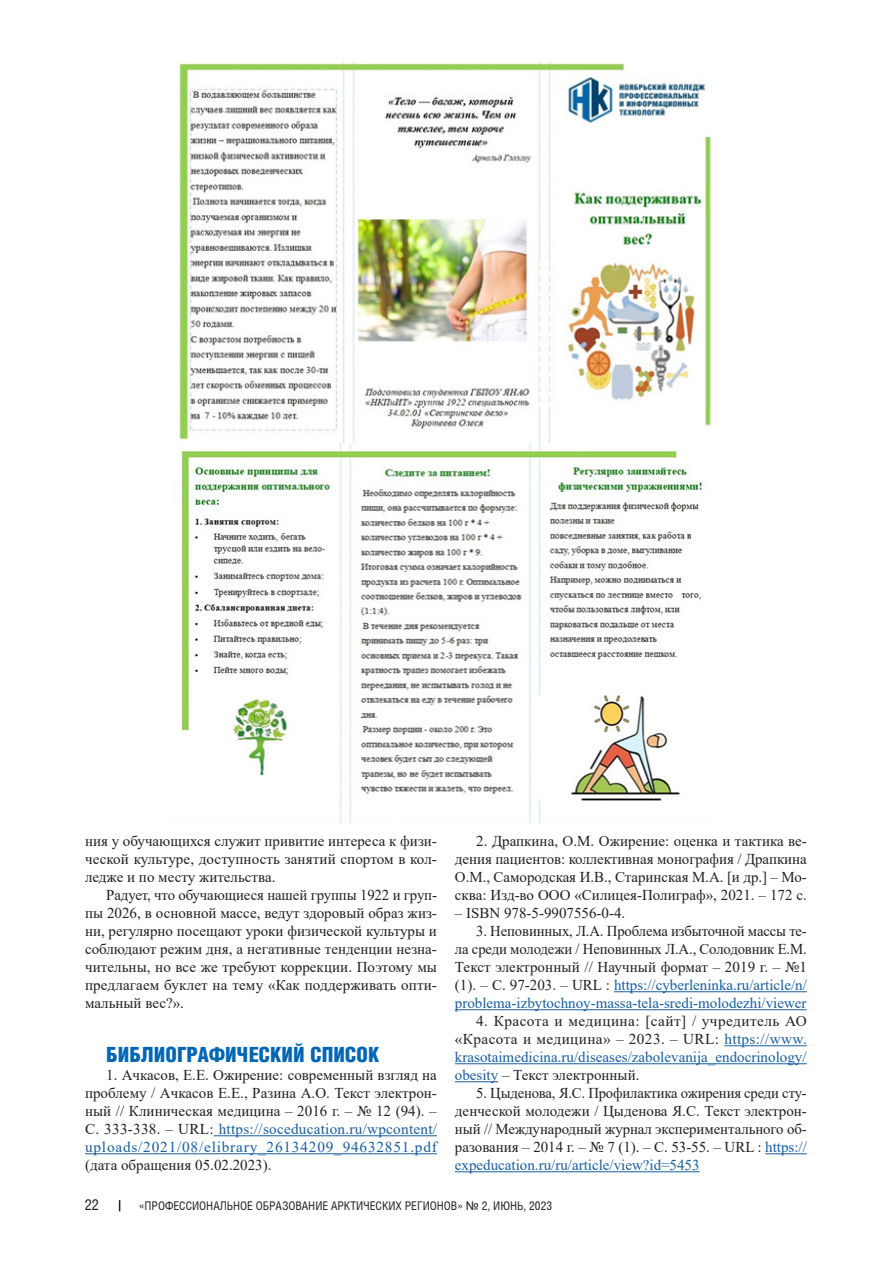
<style>
.page{position:relative;width:893px;height:1263px;background:#fff}
.page>*{position:absolute;margin:0;border:0;box-sizing:border-box;transform-origin:0 0}
.Teкст{font:900 21px "Helios Cond";color:#0166b3}
.Teкст-2{font:15px/18px "Times New Roman";color:#231f20;text-align:justify}
.t1{font:15px "Helios Cond";color:#231f20}
.t2{font:12px "Helios Cond";color:#231f20}
.s1{color:#175d9e}
.s2{font-family:"Arial"}
</style>
<div class="page">
<hr style="left:214px;top:1135px;width:223px;height:1px;background:#175d9e">
<hr style="left:85px;top:1153px;width:352px;height:1px;background:#175d9e">
<hr style="left:614px;top:991px;width:193px;height:1px;background:#175d9e">
<hr style="left:455px;top:1009px;width:352px;height:1px;background:#175d9e">
<hr style="left:724px;top:1045px;width:83px;height:1px;background:#175d9e">
<hr style="left:455px;top:1063px;width:352px;height:1px;background:#175d9e">
<hr style="left:455px;top:1081px;width:43px;height:1px;background:#175d9e">
<hr style="left:765px;top:1153px;width:42px;height:1px;background:#175d9e">
<hr style="left:455px;top:1171px;width:245px;height:1px;background:#175d9e">
<img style="left:179px;top:63px;width:533px;height:380px">
<img style="left:181px;top:443px;width:524px;height:379px">
<p class="Teкст-2" style="left:85px;top:832px;width:353px">ния у обучающихся служит привитие интереса к физи&shy;ческой культуре, доступность занятий спортом в кол&shy;ледже и по месту жительства.</p>
<p class="Teкст-2" style="left:85px;top:886px;width:353px;text-indent:21px">Радует, что обучающиеся нашей группы 1922 и груп&shy;пы 2026, в основной массе, ведут здоровый образ жиз&shy;ни, регулярно посещают уроки физической культуры и соблюдают режим дня, а негативные тенденции незна&shy;чительны, но все же требуют коррекции. Поэтому мы предлагаем буклет на тему «Как поддерживать опти&shy;мальный вес?».</p>
<p class="Teкст" style="left:106px;top:1043px;width:275px">БИБЛИОГРАФИЧЕСКИЙ СПИСОК</p>
<p class="Teкст-2" style="left:85px;top:1066px;width:353px;text-indent:21px">1. Ачкасов, Е.Е. Ожирение: современный взгляд на проблему / Ачкасов Е.Е., Разина А.О. Текст электрон&shy;ный // Клиническая медицина – 2016 г. – № 12 (94). – С. 333-338. – URL: <span class="s1">https://soceducation.ru/wpcontent/ uploads/2021/08/elibrary_26134209_94632851.pdf </span>(дата обращения 05.02.2023).</p>
<p class="Teкст-2" style="left:455px;top:832px;width:353px;text-indent:21px">2. Драпкина, О.М. Ожирение: оценка и тактика ве&shy;дения пациентов: коллективная монография / Драпкина О.М., Самородская И.В., Старинская М.А. [и др.] – Мо&shy;сква: Изд-во ООО «Силицея-Полиграф», 2021. – 172 с.</p>
<p class="Teкст-2" style="left:455px;top:904px;width:172px">– ISBN 978-5-9907556-0-4.</p>
<p class="Teкст-2" style="left:455px;top:922px;width:353px;text-indent:21px">3. Неповинных, Л.А. Проблема избыточной массы те&shy;ла среди молодежи / Неповинных Л.А., Солодовник Е.М.<br>Текст электронный // Научный формат – 2019 г. – №1 (1). – С. 97-203. – URL : <span class="s1">https://cyberleninka.ru/article/n/ problema-izbytochnoy-massa-tela-sredi-molodezhi/viewer</span></p>
<p class="Teкст-2" style="left:455px;top:1012px;width:353px;text-indent:21px">4. Красота и медицина: [сайт] / учредитель АО «Красота и медицина» – 2023. – URL: <span class="s1">https://www. krasotaimedicina.ru/diseases/zabolevanija_endocrinology/ obesity</span> – Текст электронный.</p>
<p class="Teкст-2" style="left:455px;top:1084px;width:353px;text-indent:21px">5. Цыденова, Я.С. Профилактика ожирения среди сту&shy;денческой молодежи / Цыденова Я.С. Текст электрон&shy;ный // Международный журнал экспериментального об&shy;разования – 2014 г. – № 7 (1). – С. 53-55. – URL : <span class="s1">https:// expeducation.ru/ru/article/view?id=5453</span></p>
<p class="t1" style="left:85px;top:1196px;width:16px">22</p>
<p class="t2" style="left:139px;top:1199px;width:415px">«ПРОФЕССИОНАЛЬНОЕ ОБРАЗОВАНИЕ АРКТИЧЕСКИХ РЕГИОНОВ» <span class="s2">№</span> 2, ИЮНЬ, 2023</p>
</div>
